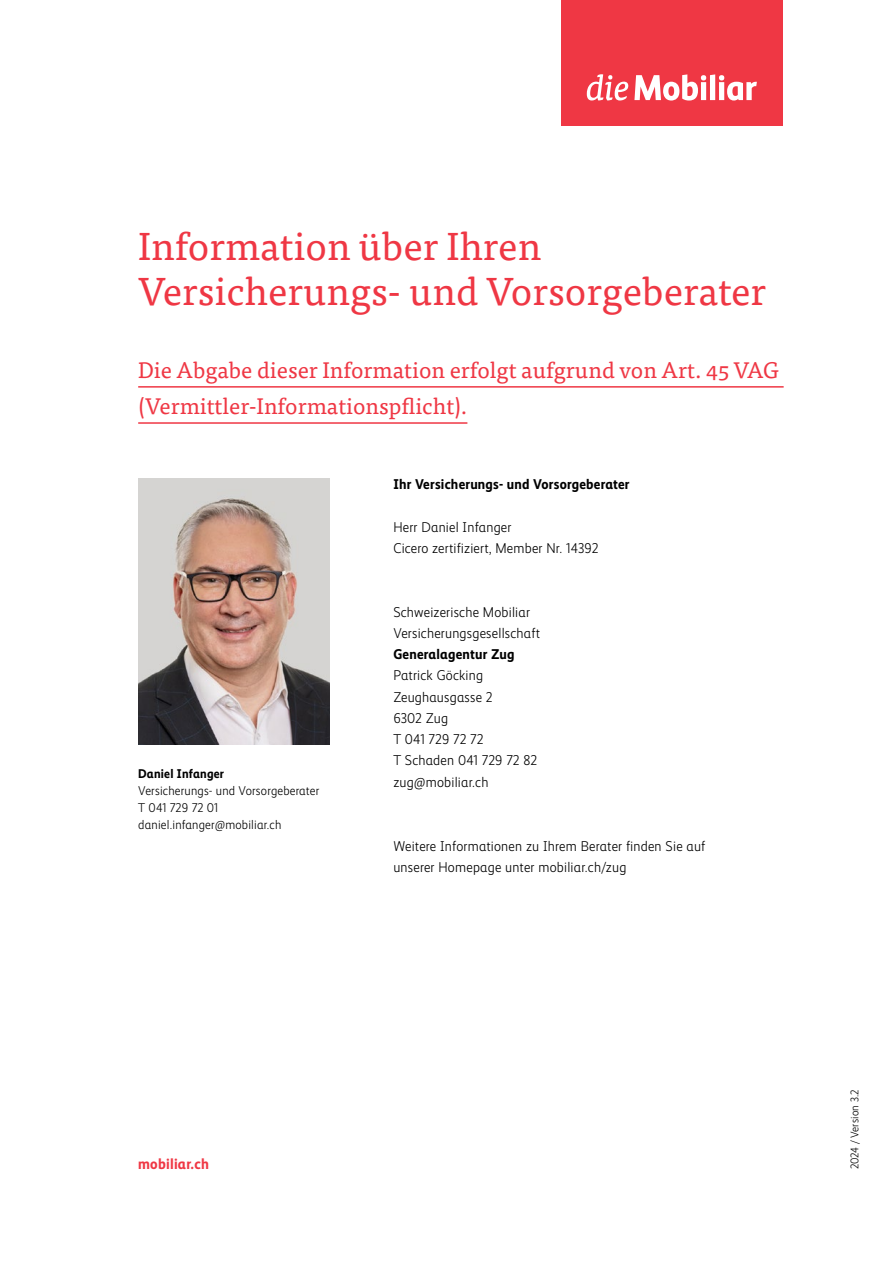
<style>
.page{position:relative;width:893px;height:1263px;background:#fff}
.page>*{position:absolute;margin:0;border:0;box-sizing:border-box;transform-origin:0 0}
.subheadline-1{font:39px/44.7px "Tisa Pro";color:#ef3744}
.Lead_Unterstrichen_1{font:22.5px/36.2px "Tisa Pro";color:#ef3744}
.t1{font:700 15px "Mobiliar Realist";letter-spacing:.015em;color:#ef3744}
.Adresse{font:300 14.25px/21.3px "Mobiliar Realist";letter-spacing:.015em;color:#000}
.paragraph_aftersubhe{font:300 14.25px/21.3px "Mobiliar Realist";letter-spacing:.015em;color:#000}
.paragraph_01{font:300 14.25px "Mobiliar Realist";letter-spacing:.015em;color:#000}
.subheadline-2{font:700 14.25px "Mobiliar Realist";letter-spacing:.015em;color:#000}
.Standort{font:700 14.25px "Mobiliar Realist";letter-spacing:.015em;color:#000}
.Email{font:300 14.25px "Mobiliar Realist";letter-spacing:.015em;color:#000}
.paragraph_02{font:300 12.75px "Mobiliar Realist";letter-spacing:.015em;color:#000}
.paragraph_02-2{font:700 12.75px "Mobiliar Realist";letter-spacing:.015em;color:#000}
.paragraph{font:300 11.25px "Mobiliar Realist";letter-spacing:.015em;color:#000}
</style>
<div class="page">
<hr style="left:138px;top:386px;width:646px;height:2px;background:#ef3744">
<hr style="left:138px;top:422px;width:329px;height:2px;background:#ef3744">
<img style="left:138px;top:479px;width:192px;height:265px">
<div style="left:561px;top:0;width:221px;height:125px;background:#ef3744"></div>
<svg style="left:587px;top:74px;width:41px;height:26px"></svg>
<svg style="left:634px;top:74px;width:123px;height:27px"></svg>
<p class="subheadline-1" style="left:138px;top:222px;width:629px">Information über Ihren<br>Versicherungs- und Vorsorgeberater</p>
<p class="Lead_Unterstrichen_1" style="left:138px;top:351px;width:642px">Die Abgabe dieser Information erfolgt aufgrund von Art. 45 VAG (Vermittler-Informationspflicht).</p>
<p class="subheadline-2" style="left:393px;top:476px;width:238px">Ihr Versicherungs- und Vorsorgeberater</p>
<p class="paragraph_02-2" style="left:138px;top:766px;width:87px">Daniel Infanger</p>
<p class="paragraph_02" style="left:138px;top:784px;width:183px">Versicherungs- und Vorsorgeberater</p>
<p class="paragraph_02" style="left:138px;top:801px;width:81px">T 041 729 72 01</p>
<p class="paragraph_02" style="left:138px;top:818px;width:145px">daniel.infanger@mobiliar.ch</p>
<p class="paragraph_01" style="left:393px;top:519px;width:120px">Herr Daniel Infanger</p>
<p class="paragraph_01" style="left:393px;top:540px;width:206px">Cicero zertifiziert, Member Nr. 14392</p>
<p class="Adresse" style="left:393px;top:601px;width:148px">Schweizerische Mobiliar<br>Versicherungsgesellschaft</p>
<p class="Standort" style="left:393px;top:646px;width:123px">Generalagentur Zug</p>
<p class="Adresse" style="left:393px;top:665px;width:91px">Patrick Göcking</p>
<p class="Adresse" style="left:393px;top:686px;width:101px">Zeughausgasse 2</p>
<p class="Adresse" style="left:393px;top:708px;width:56px">6302 Zug</p>
<p class="Adresse" style="left:393px;top:729px;width:92px">T 041 729 72 72</p>
<p class="Adresse" style="left:393px;top:750px;width:145px">T Schaden 041 729 72 82</p>
<p class="Email" style="left:393px;top:774px;width:97px">zug@mobiliar.ch</p>
<p class="paragraph_aftersubhe" style="left:393px;top:835px;width:313px">Weitere Informationen zu Ihrem Berater finden Sie auf unserer Homepage unter mobiliar.ch/zug</p>
<p class="t1" style="left:138px;top:1155px;width:72px">mobiliar.ch</p>
<p class="paragraph" style="left:848px;top:1169px;width:82px;rotate:-90deg">2024 / Version 3.2</p>
</div>
